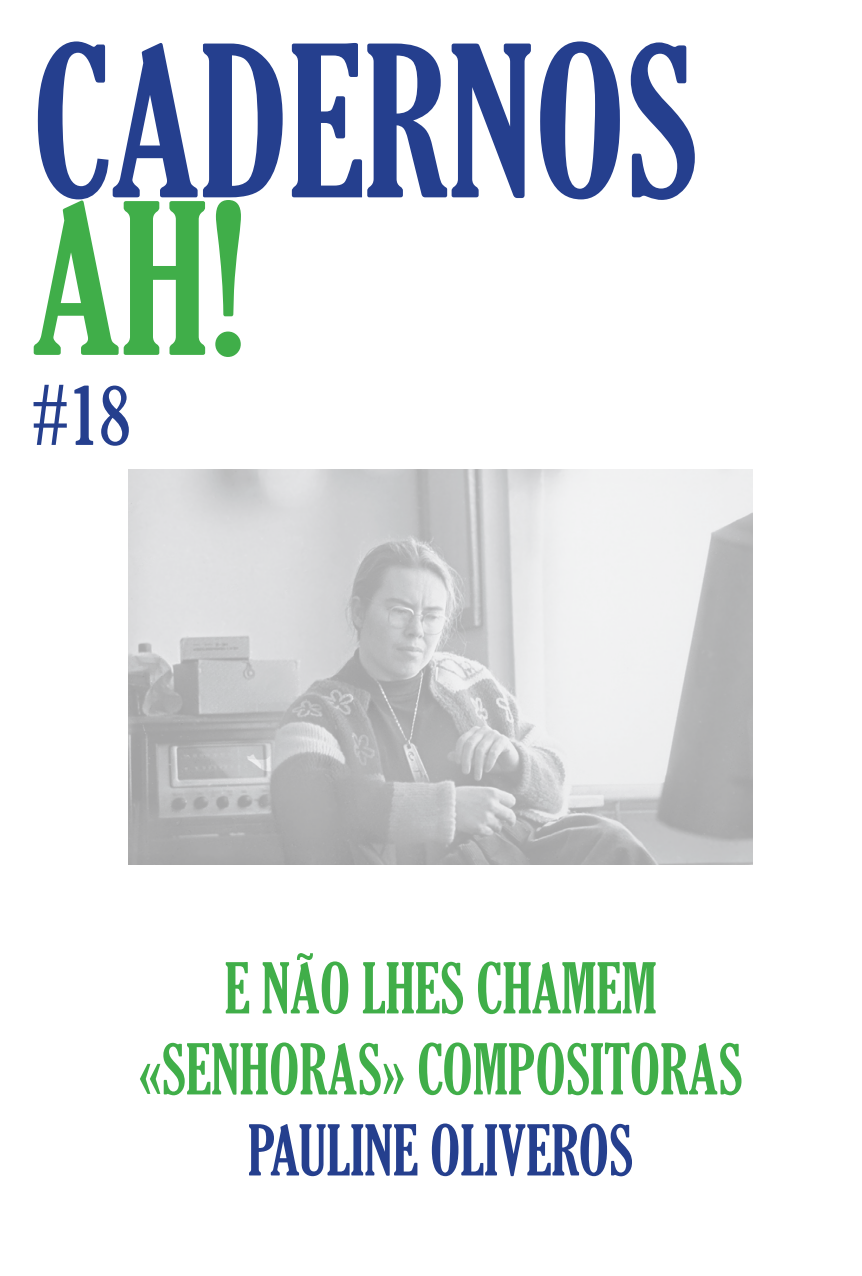
<style>
.page{position:relative;width:862px;height:1276px;background:#fff}
.page>*{position:absolute;margin:0;border:0;box-sizing:border-box;transform-origin:0 0}
.t1{font:extra-condensed 202.5px "Gloucester";color:#253f8e}
.t2{font:extra-condensed 202.5px "Gloucester";color:#40ae49}
.t3{font:extra-condensed 81px "Gloucester";color:#253f8e}
.t4{font:extra-condensed 67.5px/81px "Gloucester";color:#40ae49;text-align:center}
.t5{font:extra-condensed 67.5px "Gloucester";color:#253f8e}
</style>
<div class="page">
<img style="left:128px;top:469px;width:624px;height:395px">
<p class="t1" style="left:32px;top:7px;width:667px">CADERNOS</p>
<p class="t2" style="left:32px;top:164px;width:216px">AH!</p>
<p class="t3" style="left:32px;top:369px;width:100px">#18</p>
<p class="t4" style="left:138px;top:948px;width:605px">E NÃO LHES CHAMEM «SENHORAS» COMPOSITORAS</p>
<p class="t5" style="left:248px;top:1112px;width:386px">PAULINE OLIVEROS</p>
</div>
